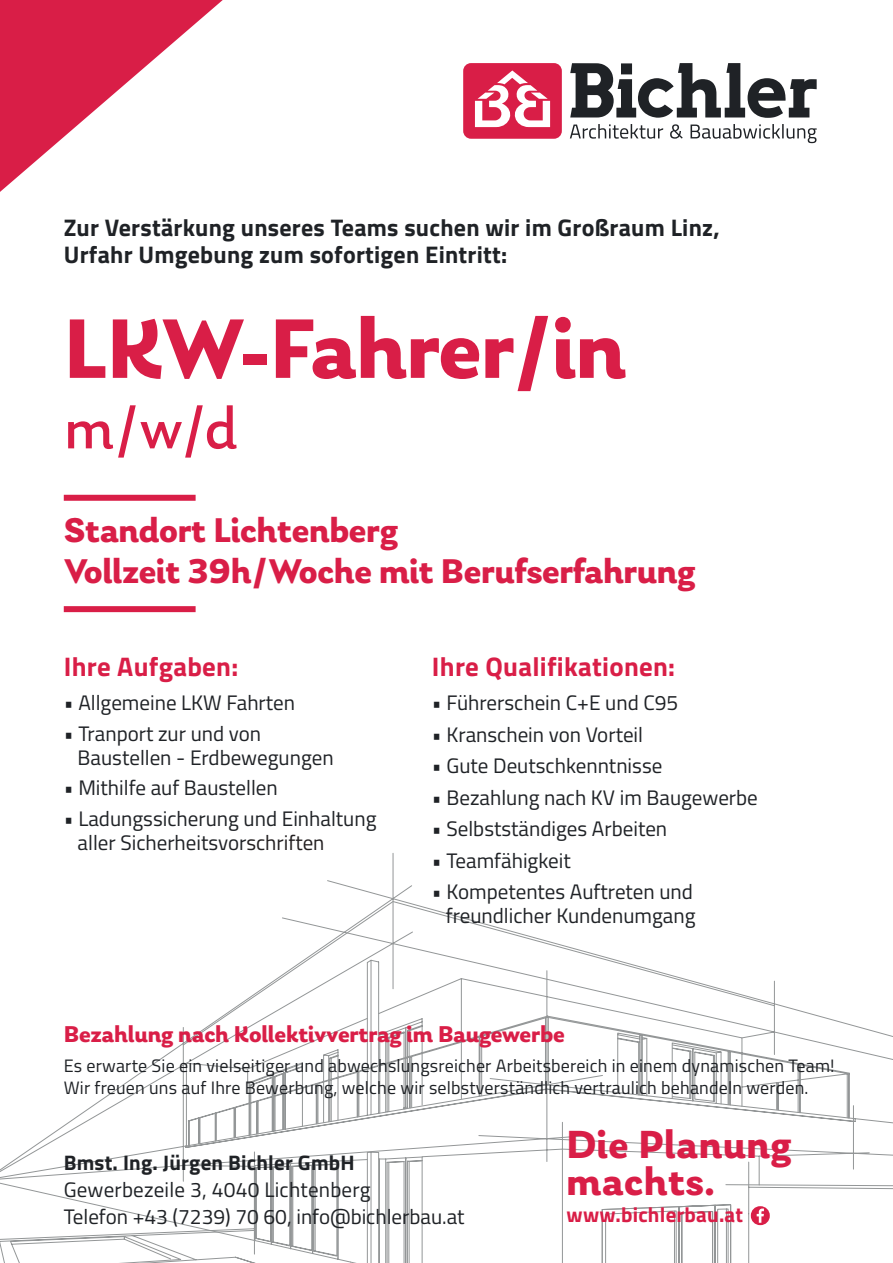
<style>
.page{position:relative;width:893px;height:1263px;background:#fff}
.page>*{position:absolute;margin:0;border:0;box-sizing:border-box;transform-origin:0 0}
.t1{font:700 88.5px "Laca";letter-spacing:-.01em;color:#d91e47}
.t2{font:61.5px "Laca";color:#d91e47}
.t3{font:700 41.1px/37.5px "Laca";letter-spacing:.01em;color:#d91e47}
.t4{font:700 36px/40.5px "Laca";letter-spacing:-.01em;color:#d91e47}
.t5{font:700 26.85px "Cairo";letter-spacing:.01em;color:#d91e47}
.t6{font:700 24px/27px "Cairo";letter-spacing:.01em;color:#1f2226}
.t7{font:700 24px "Laca";letter-spacing:-.01em;color:#d91e47}
.t8{font:21px/24px "Cairo";color:#1f2226}
.t9{font:700 21px "Cairo";letter-spacing:.01em;color:#1f2226}
.t10{font:700 21px "Cairo";letter-spacing:.01em;color:#d91e47}
.t11{font:18px/22.5px "Cairo";letter-spacing:.01em;color:#1f2226}
.s1{color:#231f20}
.s2{font-size:20.85px;color:#231f20}
</style>
<div class="page">
<svg style="left:0;top:853px;width:893px;height:410px"></svg>
<svg style="left:570px;top:63px;width:247px;height:55px"></svg>
<svg style="left:570px;top:124px;width:247px;height:19px"></svg>
<div style="left:463px;top:63px;width:99px;height:76px;background:#d91e47;border-radius:8px"></div>
<svg style="left:475px;top:70px;width:75px;height:57px"></svg>
<svg style="left:0;top:0;width:223px;height:192px"></svg>
<div style="left:64px;top:495px;width:132px;height:6px;background:#d91e47"></div>
<div style="left:64px;top:606px;width:132px;height:6px;background:#d91e47"></div>
<svg style="left:751px;top:1206px;width:19px;height:19px"></svg>
<p class="t6" style="left:64px;top:214px;width:657px">Zur Verstärkung unseres Teams suchen wir im Großraum Linz,<br>Urfahr Umgebung zum sofortigen Eintritt:</p>
<h1 class="t1" style="left:64px;top:296px;width:564px">LKW-Fahrer/in</h1>
<h2 class="t2" style="left:64px;top:393px;width:176px">m/w/d</h2>
<h3 class="t4" style="left:64px;top:510px;width:633px">Standort Lichtenberg<br>Vollzeit 39h/Woche mit Berufserfahrung</h3>
<p class="t5" style="left:64px;top:644px;width:176px">Ihre Aufgaben:</p>
<p class="t8" style="left:64px;top:691px;width:233px">• Allgemeine LKW Fahrten</p>
<p class="t8" style="left:78px;top:721px;width:258px;text-indent:-14px">• Tranport zur und von<br>Baustellen - Erdbewegungen</p>
<p class="t8" style="left:64px;top:776px;width:216px">• Mithilfe auf Baustellen</p>
<p class="t8" style="left:78px;top:807px;width:300px;text-indent:-14px">• Ladungssicherung und Einhaltung aller Sicherheitsvor<span class="s1">schrif</span><span class="s2">ten</span></p>
<p class="t5" style="left:432px;top:644px;width:245px">Ihre Qualifikationen:</p>
<p class="t8" style="left:432px;top:691px;width:248px">• Führerschein C+E und C95</p>
<p class="t8" style="left:432px;top:723px;width:213px">• Kranschein von Vorteil</p>
<p class="t8" style="left:432px;top:754px;width:232px">• Gute Deutschkenntnisse</p>
<p class="t8" style="left:432px;top:786px;width:327px">• Bezahlung nach KV im Baugewerbe</p>
<p class="t8" style="left:432px;top:817px;width:237px">• Selbstständiges Arbeiten</p>
<p class="t8" style="left:432px;top:849px;width:140px">• Teamfähigkeit</p>
<p class="t8" style="left:432px;top:880px;width:265px;text-align:right">• Kompetentes Auftreten und freundlicher Kundenumgang</p>
<p class="t7" style="left:64px;top:1020px;width:503px">Bezahlung nach Kollektivvertrag im Baugewerbe</p>
<p class="t11" style="left:64px;top:1054px;width:772px">Es erwarte Sie ein vielseitiger und abwechslungsreicher Arbeitsbereich in einem dynamischen Team!<br>Wir freuen uns auf Ihre Bewerbung, welche wir selbstverständlich vertraulich behandeln werden.</p>
<p class="t9" style="left:64px;top:1146px;width:292px">Bmst. Ing. Jürgen Bichler GmbH</p>
<p class="t8" style="left:64px;top:1176px;width:402px;line-height:27px">Gewerbezeile 3, 4040 Lichtenberg<br>Telefon +43 (7239) 70 60, info@bichlerbau.at</p>
<h3 class="t3" style="left:567px;top:1125px;width:226px">Die Planung machts.</h3>
<p class="t10" style="left:567px;top:1198px;width:178px">www.bichlerbau.at</p>
</div>
